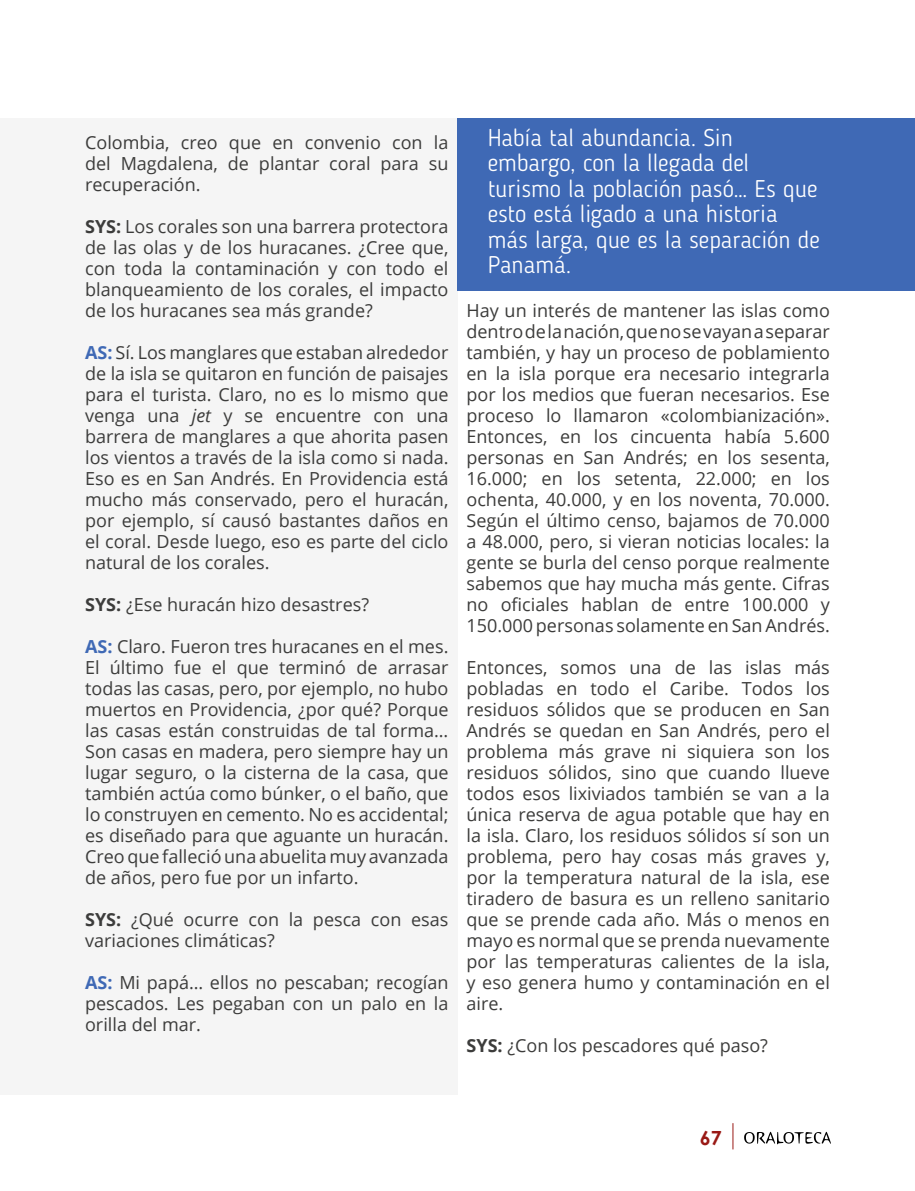
<style>
.page{position:relative;width:915px;height:1191px;background:#fff}
.page>*{position:absolute;margin:0;border:0;box-sizing:border-box;transform-origin:0 0}
.t1{font:300 24px/25.5px "Blogger Sans";color:#fff}
.t2{font:700 19.5px "Century Gothic";color:#991915}
.t3{font:18px/21px "Open Sans";color:#3c3c3b;text-align:justify}
.s1{font-weight:700}
.s2{font-weight:700;color:#3f69b5}
.s3{font-style:italic}
</style>
<div class="page">
<svg style="left:744px;top:1131px;width:86px;height:13px"></svg>
<svg style="left:732px;top:1123px;width:1px;height:26px"></svg>
<div style="left:0;top:118px;width:457px;height:976px;background:#f5f5f5"></div>
<div style="left:457px;top:118px;width:457px;height:172px;background:#3f69b5"></div>
<p class="t3" style="left:85px;top:131px;width:365px">Colombia, creo que en convenio con la del Magdalena, de plantar coral para su recuperación.</p>
<p class="t3" style="left:85px;top:215px;width:365px"><span class="s1">SYS:</span> Los corales son una barrera protectora de las olas y de los huracanes. ¿Cree que, con toda la contaminación y con todo el blanqueamiento de los corales, el impacto de los huracanes sea más grande?</p>
<p class="t3" style="left:85px;top:341px;width:365px"><span class="s2">AS:</span> Sí. Los manglares que estaban alrededor de la isla se quitaron en función de paisajes para el turista. Claro, no es lo mismo que venga una <span class="s3">jet</span> y se encuentre con una barrera de manglares a que ahorita pasen los vientos a través de la isla como si nada.<br>Eso es en San Andrés. En Providencia está mucho más conservado, pero el huracán, por ejemplo, sí causó bastantes daños en el coral. Desde luego, eso es parte del ciclo natural de los corales.</p>
<p class="t3" style="left:85px;top:593px;width:285px"><span class="s1">SYS:</span> ¿Ese huracán hizo desastres?</p>
<p class="t3" style="left:85px;top:635px;width:365px"><span class="s2">AS:</span> Claro. Fueron tres huracanes en el mes.<br>El último fue el que terminó de arrasar todas las casas, pero, por ejemplo, no hubo muertos en Providencia, ¿por qué? Porque las casas están construidas de tal forma… Son casas en madera, pero siempre hay un lugar seguro, o la cisterna de la casa, que también actúa como búnker, o el baño, que lo construyen en cemento. No es accidental; es diseñado para que aguante un huracán.<br>Creo que falleció una abuelita muy avanzada de años, pero fue por un infarto.</p>
<p class="t3" style="left:85px;top:908px;width:365px"><span class="s1">SYS:</span> ¿Qué ocurre con la pesca con esas variaciones climáticas?</p>
<p class="t3" style="left:85px;top:971px;width:365px"><span class="s2">AS:</span> Mi papá… ellos no pescaban; recogían pescados. Les pegaban con un palo en la orilla del mar.</p>
<h1 class="t1" style="left:487px;top:125px;width:333px">Había tal abundancia. Sin embargo, con la llegada del turismo la población pasó… Es que esto está ligado a una historia más larga, que es la separación de<br>Panamá.</h1>
<p class="t3" style="left:466px;top:299px;width:365px">Hay un interés de mantener las islas como dentro de la nación, que no se vayan a separar también, y hay un proceso de poblamiento en la isla porque era necesario integrarla por los medios que fueran necesarios. Ese proceso lo llamaron «colombianización».<br>Entonces, en los cincuenta había 5.600 personas en San Andrés; en los sesenta, 16.000; en los setenta, 22.000; en los ochenta, 40.000, y en los noventa, 70.000.<br>Según el último censo, bajamos de 70.000 a 48.000, pero, si vieran noticias locales: la gente se burla del censo porque realmente sabemos que hay mucha más gente. Cifras no oficiales hablan de entre 100.000 y 150.000 personas solamente en San Andrés.</p>
<p class="t3" style="left:466px;top:656px;width:365px">Entonces, somos una de las islas más pobladas en todo el Caribe. Todos los residuos sólidos que se producen en San Andrés se quedan en San Andrés, pero el problema más grave ni siquiera son los residuos sólidos, sino que cuando llueve todos esos lixiviados también se van a la única reserva de agua potable que hay en la isla. Claro, los residuos sólidos sí son un problema, pero hay cosas más graves y, por la temperatura natural de la isla, ese tiradero de basura es un relleno sanitario que se prende cada año. Más o menos en mayo es normal que se prenda nuevamente por las temperaturas calientes de la isla, y eso genera humo y contaminación en el aire.</p>
<p class="t3" style="left:466px;top:1035px;width:303px"><span class="s1">SYS:</span> ¿Con los pescadores qué paso?</p>
<p class="t2" style="left:699px;top:1123px;width:23px">67</p>
</div>
